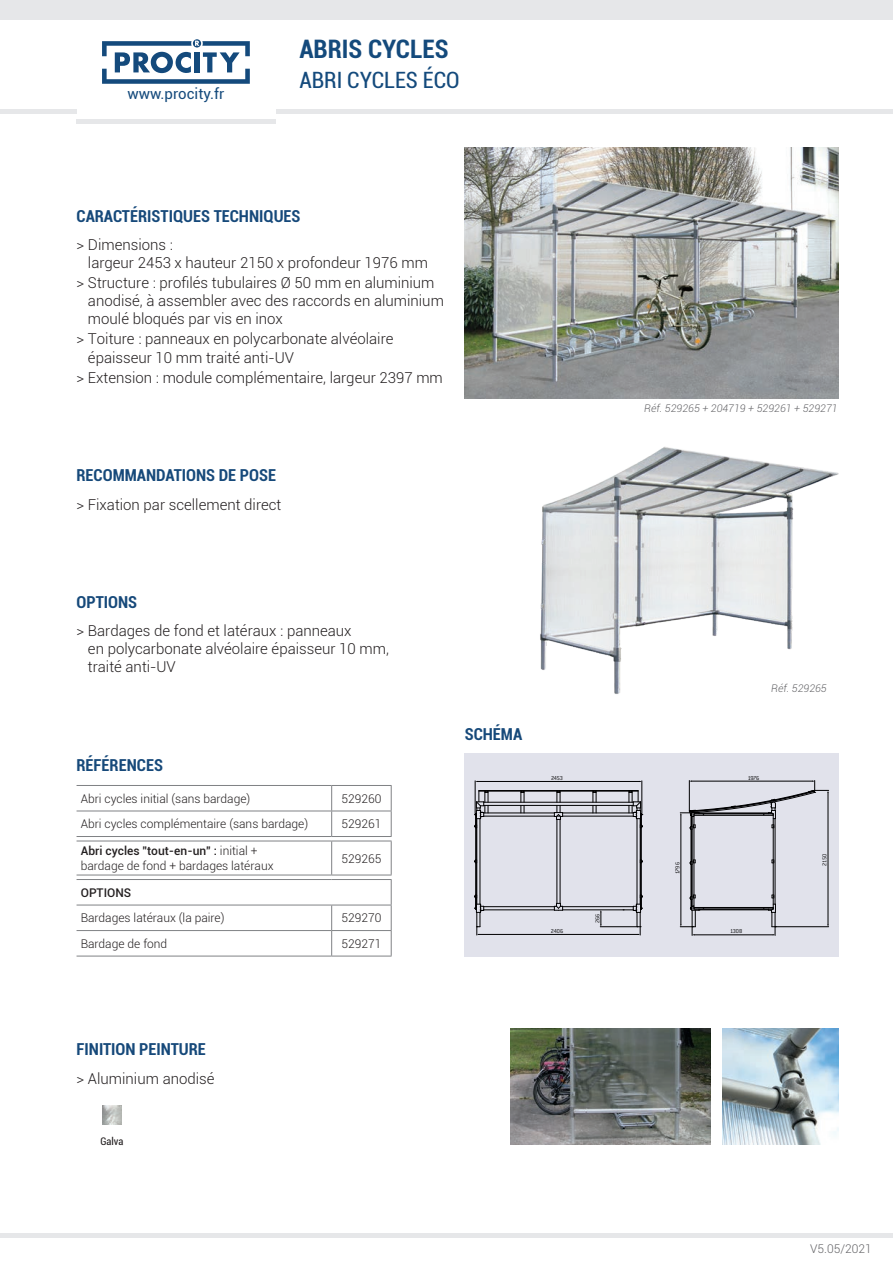
<style>
.page{position:relative;width:893px;height:1263px;background:#fff}
.page>*{position:absolute;margin:0;border:0;box-sizing:border-box;transform-origin:0 0}
.t1{font:700 condensed 25.5px "Roboto";color:#144a7c}
.t2{font:condensed 22.5px "Roboto";color:#144a7c}
.t3{font:700 condensed 16.5px "Roboto";color:#16497a}
.textes_à_puce{font:300 15px/18px "Roboto";color:#231f20}
.t4{font:15px "Roboto";color:#144a7c}
._2011-Tab_LIGHT_dési{font:300 12px/14.4px "Roboto";color:#231f20}
._2011-Tab_BOLD_réf{font:300 12px "Roboto";color:#231f20}
.t5{font:300 12px "Roboto";color:#636366}
._2011-Tab_LIGHT_dési-2{font:500 12px "Roboto";color:#231f20}
.t6{font:italic 300 10.5px "Roboto";color:#636366}
.t7{font:condensed 10.5px "Roboto";color:#231f20}
.t8{font:300 6.3px "Conduit ITC Pro";letter-spacing:-.045em;color:#000001}
.s1{font-weight:500}
</style>
<div class="page">
<div style="left:0;top:0;width:893px;height:19px;background:#e6e7e9"></div>
<hr style="left:0;top:110px;width:77px;height:4px;background:#e6e7e9">
<hr style="left:276px;top:110px;width:617px;height:4px;background:#e6e7e9">
<hr style="left:0;top:1233px;width:893px;height:4px;background:#e6e7e9">
<hr style="left:77px;top:119px;width:199px;height:4px;background:#e6e7e9">
<svg style="left:102px;top:39px;width:148px;height:45px"></svg>
<img style="left:540px;top:446px;width:299px;height:248px">
<hr style="left:77px;top:785px;width:255px;height:1px;background:#808285">
<hr style="left:332px;top:785px;width:60px;height:1px;background:#808285">
<hr style="left:77px;top:811px;width:255px;height:1px;background:#808285">
<hr style="left:332px;top:811px;width:60px;height:1px;background:#808285">
<svg style="left:331px;top:786px;width:1px;height:50px"></svg>
<svg style="left:391px;top:786px;width:1px;height:50px"></svg>
<hr style="left:77px;top:836px;width:255px;height:1px;background:#808285">
<hr style="left:332px;top:836px;width:60px;height:1px;background:#808285">
<hr style="left:77px;top:841px;width:255px;height:1px;background:#808285">
<hr style="left:332px;top:841px;width:60px;height:1px;background:#808285">
<hr style="left:331px;top:841px;width:1px;height:34px;background:#808285">
<hr style="left:391px;top:841px;width:1px;height:34px;background:#808285">
<hr style="left:77px;top:875px;width:255px;height:1px;background:#808285">
<hr style="left:332px;top:875px;width:60px;height:1px;background:#808285">
<hr style="left:77px;top:879px;width:255px;height:1px;background:#808285">
<hr style="left:332px;top:879px;width:60px;height:1px;background:#808285">
<hr style="left:77px;top:905px;width:255px;height:1px;background:#808285">
<hr style="left:332px;top:905px;width:60px;height:1px;background:#808285">
<hr style="left:77px;top:930px;width:255px;height:1px;background:#808285">
<hr style="left:332px;top:930px;width:60px;height:1px;background:#808285">
<svg style="left:331px;top:905px;width:1px;height:51px"></svg>
<svg style="left:391px;top:880px;width:1px;height:76px"></svg>
<hr style="left:77px;top:956px;width:255px;height:1px;background:#808285">
<hr style="left:332px;top:956px;width:60px;height:1px;background:#808285">
<img style="left:465px;top:147px;width:374px;height:251px">
<img style="left:510px;top:1029px;width:200px;height:116px">
<img style="left:723px;top:1029px;width:116px;height:116px">
<img style="left:102px;top:1105px;width:20px;height:19px">
<div style="left:465px;top:753px;width:374px;height:203px;background:#e1e2eb"></div>
<hr style="left:775px;top:819px;width:1px;height:85px;background:#000001">
<hr style="left:692px;top:816px;width:1px;height:90px;background:#000001">
<hr style="left:475px;top:863px;width:1px;height:32px;background:#000001">
<hr style="left:475px;top:828px;width:1px;height:32px;background:#000001">
<hr style="left:476px;top:828px;width:1px;height:32px;background:#000001">
<hr style="left:476px;top:863px;width:1px;height:32px;background:#000001">
<hr style="left:773px;top:863px;width:1px;height:32px;background:#000001">
<hr style="left:773px;top:828px;width:1px;height:32px;background:#000001">
<hr style="left:694px;top:828px;width:1px;height:32px;background:#000001">
<hr style="left:694px;top:863px;width:1px;height:32px;background:#000001">
<hr style="left:694px;top:907px;width:79px;height:1px;background:#000001">
<hr style="left:694px;top:909px;width:79px;height:1px;background:#000001">
<hr style="left:637px;top:819px;width:1px;height:85px;background:#000001">
<hr style="left:477px;top:819px;width:1px;height:85px;background:#000001">
<hr style="left:480px;top:819px;width:1px;height:85px;background:#000001">
<hr style="left:484px;top:909px;width:70px;height:1px;background:#000001">
<hr style="left:563px;top:909px;width:70px;height:1px;background:#000001">
<hr style="left:484px;top:906px;width:70px;height:1px;background:#000001">
<hr style="left:563px;top:906px;width:70px;height:1px;background:#000001">
<hr style="left:479px;top:790px;width:79px;height:1px;background:#000001">
<hr style="left:479px;top:791px;width:79px;height:1px;background:#000001">
<hr style="left:484px;top:816px;width:70px;height:1px;background:#000001">
<hr style="left:563px;top:816px;width:70px;height:1px;background:#000001">
<hr style="left:484px;top:813px;width:70px;height:1px;background:#000001">
<hr style="left:563px;top:813px;width:70px;height:1px;background:#000001">
<hr style="left:484px;top:802px;width:149px;height:1px;background:#000001">
<hr style="left:484px;top:805px;width:149px;height:1px;background:#000001">
<hr style="left:557px;top:819px;width:1px;height:84px;background:#000001">
<hr style="left:560px;top:819px;width:1px;height:84px;background:#000001">
<svg style="left:554px;top:903px;width:9px;height:8px"></svg>
<hr style="left:559px;top:790px;width:79px;height:1px;background:#000001">
<hr style="left:559px;top:791px;width:79px;height:1px;background:#000001">
<svg style="left:521px;top:791px;width:4px;height:22px"></svg>
<svg style="left:593px;top:791px;width:4px;height:22px"></svg>
<svg style="left:554px;top:790px;width:9px;height:30px"></svg>
<hr style="left:641px;top:863px;width:1px;height:32px;background:#000001">
<hr style="left:641px;top:828px;width:1px;height:32px;background:#000001">
<hr style="left:640px;top:828px;width:1px;height:32px;background:#000001">
<hr style="left:640px;top:863px;width:1px;height:32px;background:#000001">
<hr style="left:691px;top:829px;width:1px;height:32px;background:#000001">
<hr style="left:691px;top:864px;width:1px;height:33px;background:#000001">
<svg style="left:690px;top:860px;width:6px;height:5px"></svg>
<svg style="left:475px;top:790px;width:14px;height:38px"></svg>
<svg style="left:629px;top:790px;width:14px;height:38px"></svg>
<hr style="left:475px;top:781px;width:1px;height:32px;background:#000001">
<hr style="left:642px;top:781px;width:1px;height:32px;background:#000001">
<hr style="left:477px;top:781px;width:163px;height:1px;background:#000001">
<hr style="left:776px;top:926px;width:53px;height:1px;background:#000001">
<hr style="left:828px;top:792px;width:1px;height:133px;background:#000001">
<hr style="left:694px;top:934px;width:79px;height:1px;background:#000001">
<svg style="left:763px;top:895px;width:13px;height:40px"></svg>
<hr style="left:681px;top:815px;width:1px;height:110px;background:#000001">
<svg style="left:680px;top:895px;width:24px;height:40px"></svg>
<svg style="left:680px;top:780px;width:149px;height:50px"></svg>
<hr style="left:479px;top:934px;width:159px;height:1px;background:#000001">
<svg style="left:475px;top:895px;width:9px;height:40px"></svg>
<svg style="left:633px;top:895px;width:10px;height:40px"></svg>
<hr style="left:600px;top:926px;width:36px;height:1px;background:#000001">
<svg style="left:600px;top:910px;width:2px;height:17px"></svg>
<p class="t4" style="left:127px;top:83px;width:98px">www.procity.fr</p>
<h1 class="t1" style="left:299px;top:31px;width:151px">ABRIS CYCLES</h1>
<p class="t2" style="left:299px;top:65px;width:162px">ABRI CYCLES ÉCO</p>
<p class="t3" style="left:77px;top:204px;width:225px">CARACTÉRISTIQUES TECHNIQUES</p>
<p class="textes_à_puce" style="left:88px;top:235px;width:341px;text-indent:-11px">&gt; Dimensions :<br>largeur 2453 x hauteur 2150 x profondeur 1976 mm</p>
<p class="textes_à_puce" style="left:88px;top:274px;width:357px;text-indent:-11px">&gt; Structure : profilés tubulaires Ø 50 mm en aluminium anodisé, à assembler avec des raccords en aluminium moulé bloqués par vis en inox</p>
<p class="textes_à_puce" style="left:88px;top:330px;width:307px;text-indent:-11px">&gt; Toiture : panneaux en polycarbonate alvéolaire épaisseur 10 mm traité anti-UV</p>
<p class="textes_à_puce" style="left:77px;top:368px;width:368px">&gt; Extension : module complémentaire, largeur 2397 mm</p>
<p class="t3" style="left:77px;top:464px;width:201px">RECOMMANDATIONS DE POSE</p>
<p class="textes_à_puce" style="left:77px;top:495px;width:206px">&gt; Fixation par scellement direct</p>
<p class="t6" style="left:644px;top:401px;width:195px">Réf. 529265 + 204719 + 529261 + 529271</p>
<p class="t3" style="left:77px;top:590px;width:62px">OPTIONS</p>
<p class="textes_à_puce" style="left:88px;top:621px;width:303px;text-indent:-11px">&gt; Bardages de fond et latéraux : panneaux<br>en polycarbonate alvéolaire épaisseur 10 mm, traité anti-UV</p>
<p class="t3" style="left:77px;top:753px;width:88px">RÉFÉRENCES</p>
<p class="_2011-Tab_LIGHT_dési" style="left:81px;top:791px;width:171px">Abri cycles initial (sans bardage)</p>
<p class="_2011-Tab_BOLD_réf" style="left:341px;top:790px;width:41px">529260</p>
<p class="_2011-Tab_LIGHT_dési" style="left:81px;top:816px;width:229px">Abri cycles complémentaire (sans bardage)</p>
<p class="_2011-Tab_BOLD_réf" style="left:341px;top:816px;width:41px">529261</p>
<p class="_2011-Tab_LIGHT_dési" style="left:81px;top:843px;width:194px"><span class="s1">Abri cycles "tout-en-un" :</span> initial + bardage de fond + bardages latéraux</p>
<p class="_2011-Tab_BOLD_réf" style="left:341px;top:850px;width:41px">529265</p>
<p class="_2011-Tab_LIGHT_dési-2" style="left:81px;top:884px;width:52px">OPTIONS</p>
<p class="_2011-Tab_LIGHT_dési" style="left:81px;top:910px;width:145px">Bardages latéraux (la paire)</p>
<p class="_2011-Tab_BOLD_réf" style="left:341px;top:910px;width:41px">529270</p>
<p class="_2011-Tab_LIGHT_dési" style="left:81px;top:936px;width:88px">Bardage de fond</p>
<p class="_2011-Tab_BOLD_réf" style="left:341px;top:935px;width:41px">529271</p>
<p class="t3" style="left:465px;top:723px;width:59px">SCHÉMA</p>
<p class="t6" style="left:771px;top:681px;width:57px">Réf. 529265</p>
<p class="t8" style="left:551px;top:774px;width:13px">2453</p>
<p class="t8" style="left:748px;top:774px;width:13px">1976</p>
<p class="t8" style="left:551px;top:927px;width:14px">2406</p>
<p class="t8" style="left:594px;top:923px;width:11px;rotate:-90deg">266</p>
<p class="t8" style="left:674px;top:874px;width:13px;rotate:-90deg">1796</p>
<p class="t8" style="left:730px;top:927px;width:14px">1308</p>
<p class="t8" style="left:821px;top:866px;width:13px;rotate:-90deg">2150</p>
<p class="t3" style="left:77px;top:1038px;width:131px">FINITION PEINTURE</p>
<p class="textes_à_puce" style="left:77px;top:1069px;width:140px">&gt; Aluminium anodisé</p>
<p class="t7" style="left:100px;top:1133px;width:24px">Galva</p>
<p class="t5" style="left:810px;top:1240px;width:63px">V5.05/2021</p>
</div>
